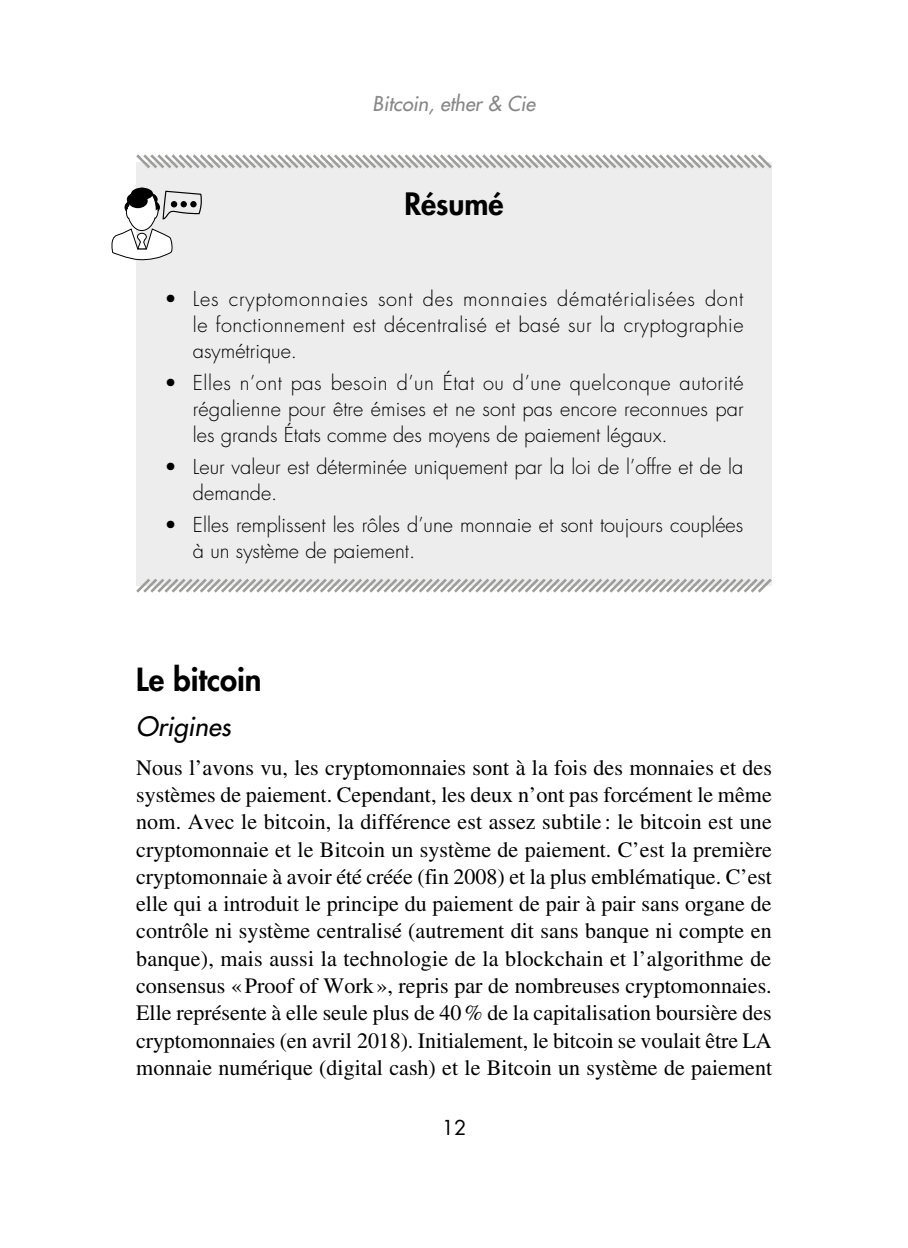
<style>
.page{position:relative;width:908px;height:1248px;background:#fff}
.page>*{position:absolute;margin:0;border:0;box-sizing:border-box;transform-origin:0 0}
.t1{font:800 31px "Futura Std";color:#000}
.t2{font:800 30px "Futura Std";color:#000}
.t3{font:italic 500 26px "Futura Std";color:#000}
.t4{font:22px/27.2px "Times LT Std";color:#000;text-align:justify}
.t5{font:300 20px/26px "Futura Std";color:#000;text-align:justify}
.t6{font:italic 500 20px "Futura Std";color:#878787}
.t7{font:20px "Futura Std";color:#000}
</style>
<div class="page">
<div style="left:136px;top:162px;width:635px;height:424px;background:#ededed"></div>
<svg style="left:111px;top:187px;width:91px;height:74px"></svg>
<svg style="left:136px;top:154px;width:636px;height:17px"></svg>
<svg style="left:136px;top:575px;width:636px;height:18px"></svg>
<p class="t6" style="left:372px;top:91px;width:164px">Bitcoin, ether &amp; Cie</p>
<h2 class="t2" style="left:404px;top:185px;width:101px">Résumé</h2>
<p class="t5" style="left:193px;top:287px;width:552px;text-indent:-28px">• Les cryptomonnaies sont des monnaies dématérialisées dont le fonctionnement est décentralisé et basé sur la cryptographie asymétrique.</p>
<p class="t5" style="left:193px;top:370px;width:552px;text-indent:-28px">• Elles n’ont pas besoin d’un État ou d’une quelconque autorité régalienne pour être émises et ne sont pas encore reconnues par les grands États comme des moyens de paiement légaux.</p>
<p class="t5" style="left:193px;top:454px;width:551px;text-indent:-28px">• Leur valeur est déterminée uniquement par la loi de l’offre et de la demande.</p>
<p class="t5" style="left:193px;top:512px;width:551px;text-indent:-28px">• Elles remplissent les rôles d’une monnaie et sont toujours couplées à un système de paiement.</p>
<h1 class="t1" style="left:136px;top:659px;width:127px">Le bitcoin</h1>
<p class="t3" style="left:136px;top:710px;width:96px">Origines</p>
<p class="t4" style="left:136px;top:753px;width:637px">Nous l’avons vu, les cryptomonnaies sont à la fois des monnaies et des systèmes de paiement. Cependant, les deux n’ont pas forcément le même nom. Avec le bitcoin, la différence est assez subtile : le bitcoin est une cryptomonnaie et le Bitcoin un système de paiement. C’est la première cryptomonnaie à avoir été créée (fin 2008) et la plus emblématique. C’est elle qui a introduit le principe du paiement de pair à pair sans organe de contrôle ni système centralisé (autrement dit sans banque ni compte en banque), mais aussi la technologie de la blockchain et l’algorithme de consensus «Proof of Work», repris par de nombreuses cryptomonnaies.<br>Elle représente à elle seule plus de 40% de la capitalisation boursière des cryptomonnaies (en avril 2018). Initialement, le bitcoin se voulait être LA monnaie numérique (digital cash) et le Bitcoin un système de paiement</p>
<p class="t7" style="left:441px;top:1115px;width:26px">12</p>
</div>
